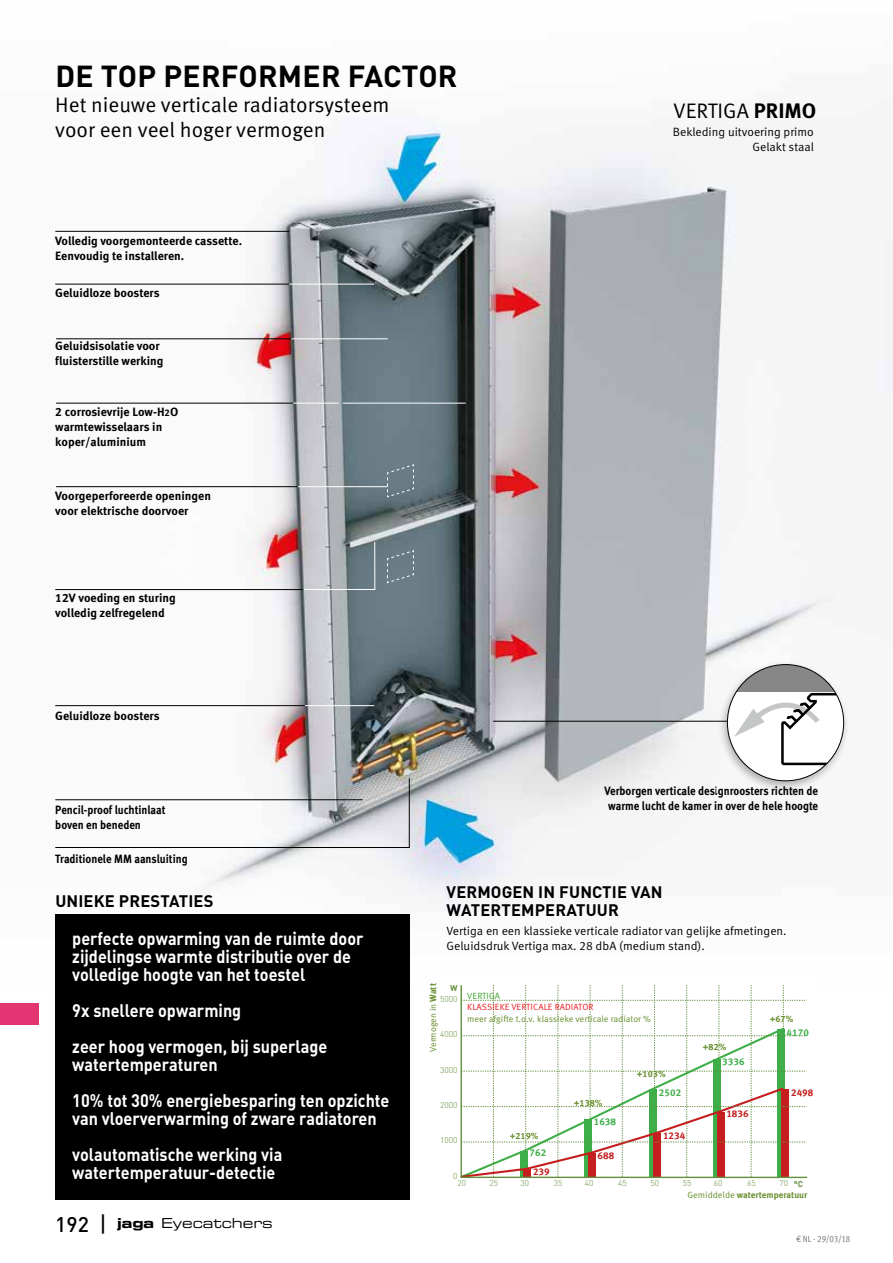
<style>
.page{position:relative;width:893px;height:1263px;background:#fff}
.page>*{position:absolute;margin:0;border:0;box-sizing:border-box;transform-origin:0 0}
.t1{font:700 30px "DIN Pro";letter-spacing:.01em;color:#000}
.t2{font:21px/25.2px "Meta Pro";color:#000}
.t3{font:700 18px/36px "DIN Pro";color:#fff;scale:.9 1}
.t4{font:700 16.5px/18px "DIN Pro";letter-spacing:.01em;color:#000}
.t5{font:13.8px "Eurostile Extended Two";color:#000}
.t6{font:700 12px/15px "Meta Pro";color:#000}
.t7{font:700 12px/15px "Meta Pro";color:#000;text-align:center;scale:.9 1}
.t8{font:12px/15px "Meta Pro";color:#000;text-align:right}
.t9{font:700 9.75px "Meta Pro";color:#3eaf48}
.t10{font:700 9.75px "Meta Pro";color:#c41e1f}
.t11{font:9px "Meta Pro";color:#678e2c}
.t12{font:700 9px "Meta Pro";color:#678e2c}
.t13{font:9px "Meta Pro";letter-spacing:.01em;color:#ed1c24}
.t14{font:9px "Meta Pro Cond Norm";color:#6e6e6e}
.t15{font:9px "Meta Pro";letter-spacing:.01em;color:#3ca432}
.t16{font:300 8.4px "DIN Pro";color:#648f3d}
.t17{font:700 8.4px "DIN Pro";color:#648f3d}
.s1{font-weight:700}
.s2{font-size:9.6px}
.s3{font-family:"DIN Pro";font-weight:500;font-size:21px}
.s4{font-family:"DIN Pro";font-weight:700;font-size:22.5px}
.s5{font-family:"Eurostile Bold Extended Two"}
.s6{font-weight:400}
</style>
<div class="page">
<img style="left:55px;top:117px;width:838px;height:870px">
<svg style="left:55px;top:778px;width:355px;height:70px"></svg>
<hr style="left:55px;top:231px;width:234px;height:1px;background:#000">
<hr style="left:493px;top:721px;width:237px;height:1px;background:#000">
<hr style="left:298px;top:486px;width:90px;height:1px;background:#fff">
<hr style="left:56px;top:486px;width:242px;height:1px;background:#000">
<hr style="left:293px;top:403px;width:46px;height:1px;background:#fff">
<hr style="left:56px;top:403px;width:237px;height:1px;background:#000">
<svg style="left:303px;top:542px;width:72px;height:48px;background:#9da5ab"></svg>
<hr style="left:55px;top:589px;width:248px;height:1px;background:#000">
<div style="left:717px;top:660px;width:133px;height:132px;background:#000;opacity:.3"></div>
<div style="left:727px;top:664px;width:117px;height:117px;background:#fff;border-radius:50%"></div>
<svg style="left:727px;top:664px;width:117px;height:28px;fill:#868786"></svg>
<svg style="left:734px;top:686px;width:110px;height:80px"></svg>
<svg style="left:387px;top:464px;width:27px;height:34px"></svg>
<svg style="left:387px;top:550px;width:27px;height:34px"></svg>
<div style="left:55px;top:914px;width:354px;height:285px;background:#000"></div>
<div style="left:437px;top:977px;width:379px;height:213px;background:#fff"></div>
<svg style="left:462px;top:985px;width:344px;height:194px"></svg>
<hr style="left:460px;top:985px;width:2px;height:192px;background:#648f3d">
<hr style="left:460px;top:1176px;width:347px;height:2px;background:#648f3d">
<hr style="left:291px;top:339px;width:97px;height:1px;background:#fff">
<hr style="left:289px;top:284px;width:85px;height:1px;background:#fff">
<hr style="left:305px;top:705px;width:69px;height:1px;background:#fff">
<hr style="left:56px;top:339px;width:235px;height:1px;background:#000">
<hr style="left:55px;top:284px;width:234px;height:1px;background:#000">
<hr style="left:55px;top:705px;width:250px;height:1px;background:#000">
<hr style="left:343px;top:403px;width:123px;height:1px;background:#fff">
<div style="left:0;top:1003px;width:38px;height:22px;background:#e23572"></div>
<h1 class="t1" style="left:55px;top:55px;width:404px">DE TOP PERFORMER FACTOR</h1>
<p class="t2" style="left:55px;top:92px;width:336px">Het nieuwe verticale radiatorsysteem voor een veel hoger vermogen</p>
<p class="t2" style="left:674px;top:98px;width:144px">VERTIGA <span class="s1">PRIMO</span></p>
<p class="t8" style="left:673px;top:124px;width:143px">Bekleding uitvoering primo<br>Gelakt staal</p>
<p class="t6" style="left:55px;top:233px;width:188px">Volledig voorgemonteerde cassette.<br>Eenvoudig te installeren.</p>
<p class="t6" style="left:55px;top:285px;width:106px">Geluidloze boosters</p>
<p class="t6" style="left:55px;top:339px;width:110px">Geluidsisolatie voor fluisterstille werking</p>
<p class="t6" style="left:55px;top:405px;width:125px">2 corrosievrije Low-H<span class="s2">2</span>O warmtewisselaars in koper/aluminium</p>
<p class="t6" style="left:55px;top:489px;width:157px">Voorgeperforeerde openingen voor elektrische doorvoer</p>
<p class="t6" style="left:55px;top:591px;width:122px">12V voeding en sturing volledig zelfregelend</p>
<p class="t6" style="left:55px;top:708px;width:106px">Geluidloze boosters</p>
<p class="t7" style="left:55px;top:803px;width:124px;text-align:left">Pencil-proof luchtinlaat boven en beneden</p>
<p class="t7" style="left:55px;top:851px;width:149px">Traditionele MM aansluiting</p>
<p class="t4" style="left:55px;top:891px;width:160px">UNIEKE PRESTATIES</p>
<p class="t7" style="left:604px;top:784px;width:239px">Verborgen verticale designroosters richten de warme lucht de kamer in over de hele hoogte</p>
<p class="t4" style="left:447px;top:883px;width:218px">VERMOGEN IN FUNCTIE VAN<br>WATERTEMPERATUUR</p>
<p class="t8" style="left:446px;top:924px;width:342px;text-align:left">Vertiga en een klassieke verticale radiator van gelijke afmetingen.<br>Geluidsdruk Vertiga max. 28 dbA ( medium stand ).</p>
<p class="t3" style="left:72px;top:928px;width:325px;line-height:18px">perfecte opwarming van de ruimte door zijdelingse warmte distributie over de volledige hoogte van het toestel</p>
<p class="t3" style="left:72px;top:991px;width:285px">9x snellere opwarming<br>zeer hoog vermogen, bij superlage</p>
<p class="t3" style="left:72px;top:1045px;width:354px">watertemperaturen<br>10% tot 30% energiebesparing ten opzichte</p>
<p class="t3" style="left:72px;top:1099px;width:340px">van vloerverwarming of zware radiatoren volautomatische werking via</p>
<p class="t3" style="left:72px;top:1153px;width:227px">watertemperatuur-detectie</p>
<p class="t16" style="left:453px;top:1170px;width:6px">0</p>
<p class="t11" style="left:427px;top:1052px;width:70px;rotate:-90deg">Vermogen in <span class="s1">Watt</span></p>
<p class="t17" style="left:450px;top:982px;width:9px">W</p>
<p class="t15" style="left:467px;top:990px;width:34px">VERTIGA</p>
<p class="t13" style="left:467px;top:1001px;width:128px">KLASSIEKE VERTICALE RADIATOR</p>
<p class="t16" style="left:440px;top:993px;width:19px">5000</p>
<p class="t12" style="left:770px;top:1013px;width:25px">+67%</p>
<p class="t11" style="left:467px;top:1013px;width:185px">meer afgifte t.o.v. klassieke verticale radiator %</p>
<p class="t9" style="left:787px;top:1027px;width:24px">4170</p>
<p class="t16" style="left:440px;top:1028px;width:19px">4000</p>
<p class="t12" style="left:703px;top:1041px;width:25px">+82%</p>
<p class="t9" style="left:722px;top:1056px;width:24px">3336</p>
<p class="t16" style="left:440px;top:1064px;width:19px">3000</p>
<p class="t12" style="left:637px;top:1068px;width:30px">+103%</p>
<p class="t9" style="left:659px;top:1086px;width:24px">2502</p>
<p class="t10" style="left:791px;top:1086px;width:24px">2498</p>
<p class="t12" style="left:574px;top:1097px;width:30px">+138%</p>
<p class="t16" style="left:440px;top:1099px;width:19px">2000</p>
<p class="t10" style="left:726px;top:1107px;width:24px">1836</p>
<p class="t9" style="left:594px;top:1116px;width:24px">1638</p>
<p class="t10" style="left:663px;top:1129px;width:24px">1234</p>
<p class="t12" style="left:510px;top:1130px;width:30px">+219%</p>
<p class="t16" style="left:440px;top:1135px;width:19px">1000</p>
<p class="t9" style="left:530px;top:1147px;width:18px">762</p>
<p class="t10" style="left:598px;top:1149px;width:18px">688</p>
<p class="t10" style="left:533px;top:1166px;width:18px">239</p>
<p class="t16" style="left:458px;top:1177px;width:10px">20</p>
<p class="t16" style="left:489px;top:1177px;width:10px">25</p>
<p class="t16" style="left:521px;top:1177px;width:10px">30</p>
<p class="t16" style="left:554px;top:1177px;width:10px">35</p>
<p class="t16" style="left:585px;top:1177px;width:10px">40</p>
<p class="t16" style="left:618px;top:1177px;width:10px">45</p>
<p class="t16" style="left:650px;top:1177px;width:10px">50</p>
<p class="t16" style="left:683px;top:1177px;width:10px">55</p>
<p class="t16" style="left:714px;top:1177px;width:10px">60</p>
<p class="t16" style="left:747px;top:1177px;width:10px">65</p>
<p class="t16" style="left:779px;top:1177px;width:25px">70 <span class="s1">°C</span></p>
<p class="t5" style="left:55px;top:1213px;width:219px"><span class="s3">192</span> <span class="s4">|</span> <span class="s5">jaga</span> Eyecatchers</p>
<p class="t12" style="left:687px;top:1189px;width:121px"><span class="s6">Gemiddelde</span> watertemperatuur</p>
<p class="t14" style="left:797px;top:1232px;width:55px">€ NL - 29/03/18</p>
</div>
